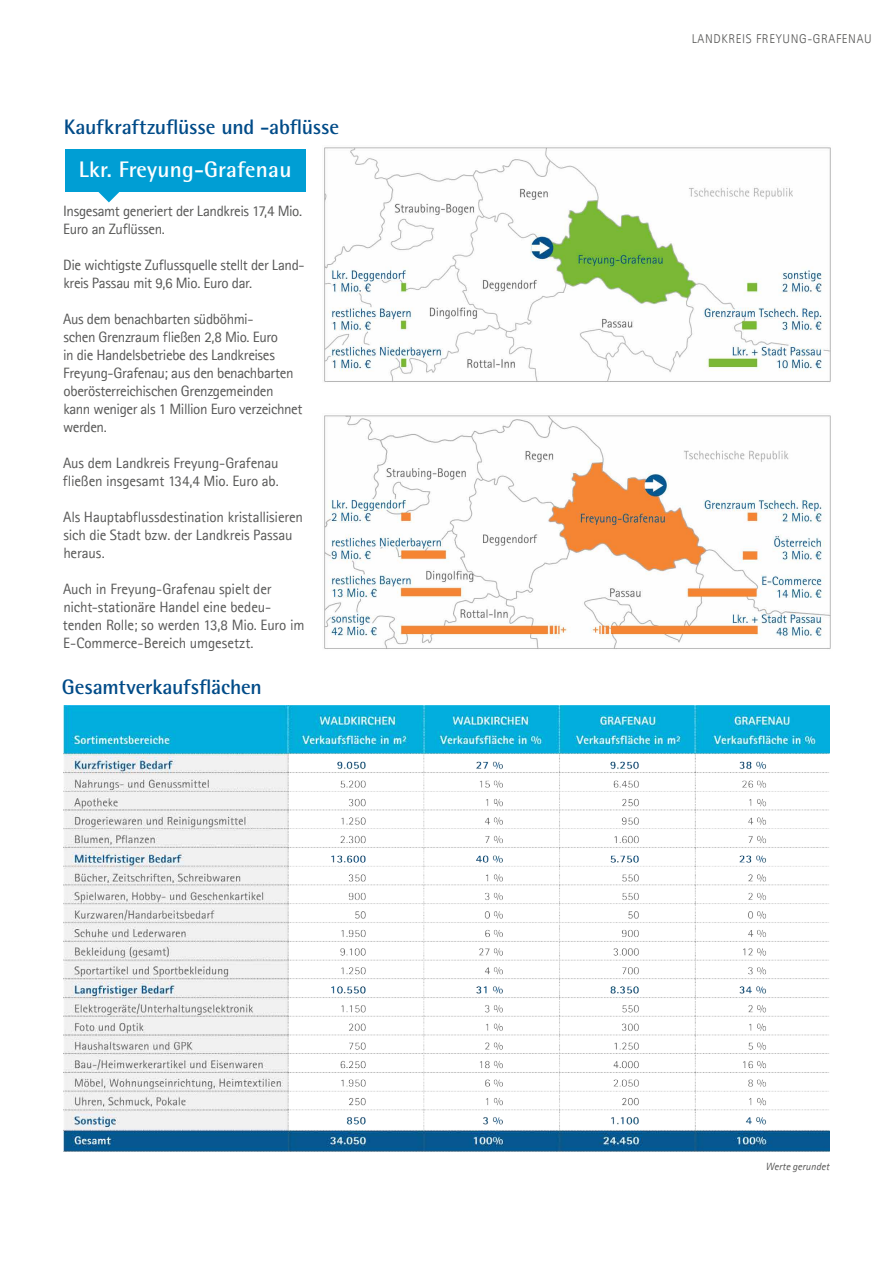
<style>
.page{position:relative;width:893px;height:1263px;background:#fff}
.page>*{position:absolute;margin:0;border:0;box-sizing:border-box;transform-origin:0 0}
.t1{font:700 22.5px "Rotis Semi Sans Pro";letter-spacing:.01em;color:#fff}
.t2{font:700 21px "Rotis Semi Sans Pro";letter-spacing:-.01em;color:#004b88}
.t3{font:15px/18px "Agfa Rotis Sans Serif";letter-spacing:-.02em;color:#575756}
.t4{font:300 12.75px "Agfa Rotis Sans Serif";letter-spacing:.05em;color:#575756}
.t5{font:italic 10.5px "Agfa Rotis Sans Serif";color:#575756}
</style>
<div class="page">
<svg style="left:98px;top:191px;width:22px;height:11px"></svg>
<div style="left:65px;top:149px;width:241px;height:42px;background:#009ed4"></div>
<img style="left:324px;top:147px;width:507px;height:235px">
<img style="left:324px;top:415px;width:507px;height:234px">
<img style="left:63px;top:705px;width:766px;height:447px">
<h2 class="t2" style="left:64px;top:114px;width:277px">Kaufkraftzuflüsse und -abflüsse</h2>
<h1 class="t1" style="left:79px;top:156px;width:214px">Lkr. Freyung-Grafenau</h1>
<p class="t3" style="left:63px;top:202px;width:241px">Insgesamt generiert der Landkreis 17,4 Mio.<br>Euro an Zuflüssen.</p>
<p class="t3" style="left:63px;top:256px;width:243px">Die wichtigste Zuflussquelle stellt der Land&shy;kreis Passau mit 9,6 Mio. Euro dar.</p>
<p class="t3" style="left:63px;top:310px;width:241px">Aus dem benachbarten südböhmi-<br>schen Grenzraum fließen 2,8 Mio. Euro<br>in die Handelsbetriebe des Landkreises Freyung-Grafenau; aus den benachbarten oberösterreichischen Grenzgemeinden kann weniger als 1 Million Euro verzeichnet werden.</p>
<p class="t3" style="left:63px;top:454px;width:217px">Aus dem Landkreis Freyung-Grafenau fließen insgesamt 134,4 Mio. Euro ab.</p>
<p class="t3" style="left:63px;top:508px;width:241px">Als Hauptabflussdestination kristallisieren sich die Stadt bzw. der Landkreis Passau heraus.</p>
<p class="t3" style="left:63px;top:580px;width:243px">Auch in Freyung-Grafenau spielt der nicht-stationäre Handel eine bedeu&shy;tenden Rolle; so werden 13,8 Mio. Euro im E-Commerce-Bereich umgesetzt.</p>
<h2 class="t2" style="left:62px;top:674px;width:201px">Gesamtverkaufsflächen</h2>
<p class="t4" style="left:692px;top:31px;width:181px">LANDKREIS FREYUNG-GRAFENAU</p>
<p class="t5" style="left:765px;top:1160px;width:65px">Werte gerundet</p>
</div>
